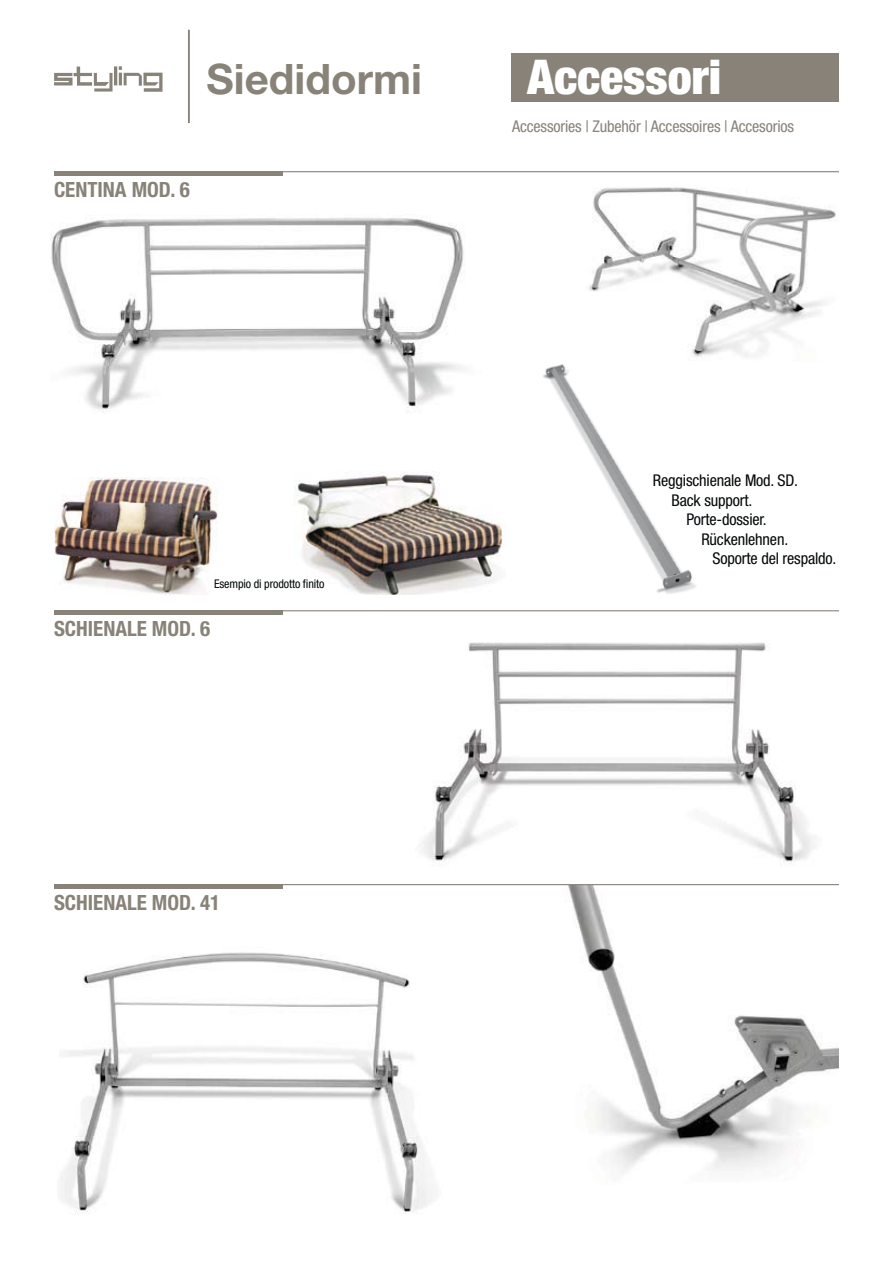
<style>
.page{position:relative;width:893px;height:1263px;background:#fff}
.page>*{position:absolute;margin:0;border:0;box-sizing:border-box;transform-origin:0 0}
.t1{font:900 condensed 48px "Helvetica Neue";color:#fff}
.t2{font:700 42px "Helvetica Neue";color:#888278}
.t3{font:700 condensed 21px "Helvetica Neue";color:#888278}
.t4{font:condensed 16.2px "Helvetica Neue";letter-spacing:-.01em;color:#040809}
.t5{font:condensed 16.2px "Helvetica Neue";letter-spacing:-.01em;color:#888278}
.t6{font:condensed 12px "Helvetica Neue";letter-spacing:-.01em;color:#040809}
</style>
<div class="page">
<div style="left:511px;top:53px;width:328px;height:48px;background:#888278"></div>
<hr style="left:188px;top:30px;width:2px;height:93px;background:#888278">
<svg style="left:54px;top:66px;width:109px;height:26px"></svg>
<img style="left:589px;top:187px;width:247px;height:170px">
<img style="left:51px;top:218px;width:415px;height:194px">
<img style="left:293px;top:471px;width:210px;height:124px">
<img style="left:54px;top:477px;width:164px;height:118px">
<img style="left:543px;top:364px;width:153px;height:230px">
<hr style="left:54px;top:171px;width:228px;height:4px;background:#888278">
<hr style="left:54px;top:171px;width:785px;height:1px;background:#888278">
<hr style="left:54px;top:610px;width:228px;height:4px;background:#888278">
<hr style="left:54px;top:610px;width:785px;height:1px;background:#888278">
<img style="left:422px;top:642px;width:393px;height:222px">
<img style="left:541px;top:885px;width:298px;height:288px">
<hr style="left:54px;top:884px;width:228px;height:4px;background:#888278">
<hr style="left:54px;top:884px;width:785px;height:1px;background:#888278">
<img style="left:60px;top:952px;width:372px;height:262px">
<h2 class="t2" style="left:207px;top:64px;width:217px">Siedidormi</h2>
<h1 class="t1" style="left:527px;top:60px;width:195px">Accessori</h1>
<p class="t5" style="left:512px;top:120px;width:283px">Accessories | Zubehör | Accessoires | Accesorios</p>
<p class="t3" style="left:54px;top:182px;width:137px">CENTINA MOD. 6</p>
<p class="t6" style="left:214px;top:579px;width:112px">Esempio di prodotto finito</p>
<p class="t4" style="left:653px;top:475px;width:147px">Reggischienale Mod. SD.</p>
<p class="t4" style="left:672px;top:494px;width:82px">Back support.</p>
<p class="t4" style="left:686px;top:513px;width:82px">Porte-dossier.</p>
<p class="t4" style="left:701px;top:533px;width:88px">Rückenlehnen.</p>
<p class="t4" style="left:713px;top:552px;width:125px">Soporte del respaldo.</p>
<p class="t3" style="left:54px;top:621px;width:158px">SCHIENALE MOD. 6</p>
<p class="t3" style="left:54px;top:895px;width:168px">SCHIENALE MOD. 41</p>
</div>
